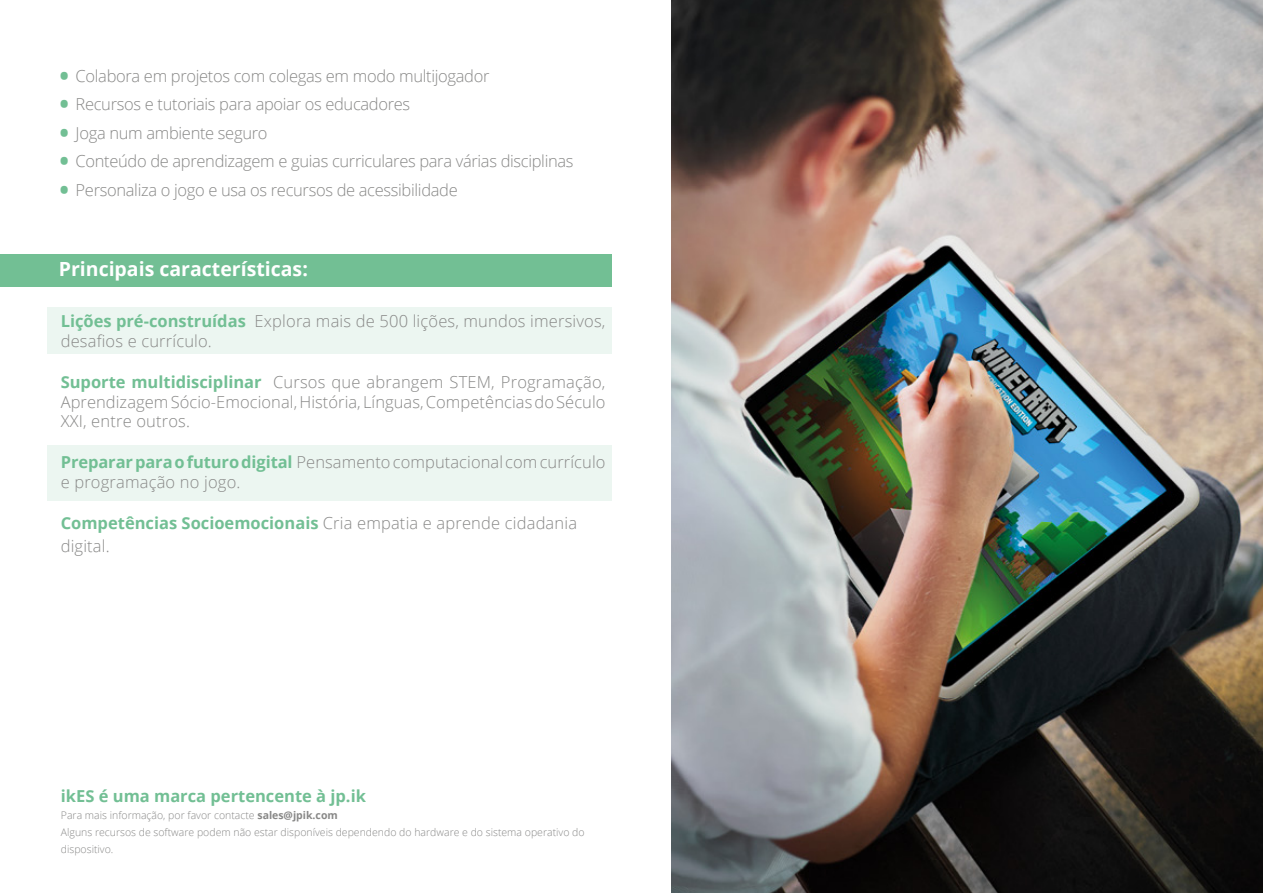
<style>
.page{position:relative;width:1263px;height:893px;background:#fff}
.page>*{position:absolute;margin:0;border:0;box-sizing:border-box;transform-origin:0 0}
.t1{font:700 19.5px "Open Sans";color:#fff}
.t2{font:300 16.5px/19.8px "Open Sans";letter-spacing:-.02em;color:#888887;text-align:justify}
.t3{font:300 16.5px/19.8px "Open Sans";letter-spacing:.01em;color:#888887}
.t4{font:300 16.5px/19.8px "Open Sans";letter-spacing:.005em;color:#888887}
.t5{font:700 16.5px "Open Sans";color:#72bf94}
.t6{font:300 10.5px/16.8px "Open Sans";color:#888887}
.s1{font-weight:700;font-size:25.5px;color:#72bf94}
.s2{font-weight:700;color:#72bf94}
.s3{font-weight:700}
</style>
<div class="page">
<div style="left:48px;top:307px;width:564px;height:47px;background:#ecf6f1"></div>
<div style="left:48px;top:446px;width:564px;height:55px;background:#ecf6f1"></div>
<div style="left:0;top:254px;width:612px;height:33px;background:#72bf94"></div>
<img style="left:671px;top:0;width:592px;height:893px">
<p class="t2" style="left:59px;top:65px;width:432px"><span class="s1">•</span> Colabora em projetos com colegas em modo multijogador</p>
<p class="t2" style="left:59px;top:94px;width:352px"><span class="s1">•</span> Recursos e tutoriais para apoiar os educadores</p>
<p class="t2" style="left:59px;top:122px;width:210px"><span class="s1">•</span> Joga num ambiente seguro</p>
<p class="t2" style="left:59px;top:151px;width:516px"><span class="s1">•</span> Conteúdo de aprendizagem e guias curriculares para várias disciplinas</p>
<p class="t2" style="left:59px;top:179px;width:400px"><span class="s1">•</span> Personaliza o jogo e usa os recursos de acessibilidade</p>
<p class="t1" style="left:59px;top:255px;width:251px">Principais características:</p>
<p class="t3" style="left:61px;top:311px;width:546px"><span class="s2">Lições pré-construídas</span> Explora mais de 500 lições, mundos imersivos, desafios e currículo.</p>
<p class="t2" style="left:61px;top:371px;width:546px"><span class="s2">Suporte multidisciplinar</span> Cursos que abrangem STEM, Programação, Aprendizagem Sócio-Emocional, História, Línguas, Competências do Século XXI, entre outros.</p>
<p class="t4" style="left:61px;top:452px;width:546px"><span class="s2">Preparar para o futuro digital</span> Pensamento computacional com currículo e programação no jogo.</p>
<p class="t3" style="left:61px;top:511px;width:518px;line-height:22.8px"><span class="s2">Competências Socioemocionais</span> Cria empatia e aprende cidadania digital.</p>
<p class="t5" style="left:61px;top:785px;width:307px">ikES é uma marca pertencente à jp.ik</p>
<p class="t6" style="left:61px;top:807px;width:525px">Para mais informação, por favor contacte <span class="s3">sales@jpik.com<br></span>Alguns recursos de software podem não estar disponíveis dependendo do hardware e do sistema operativo do dispositivo.</p>
</div>
